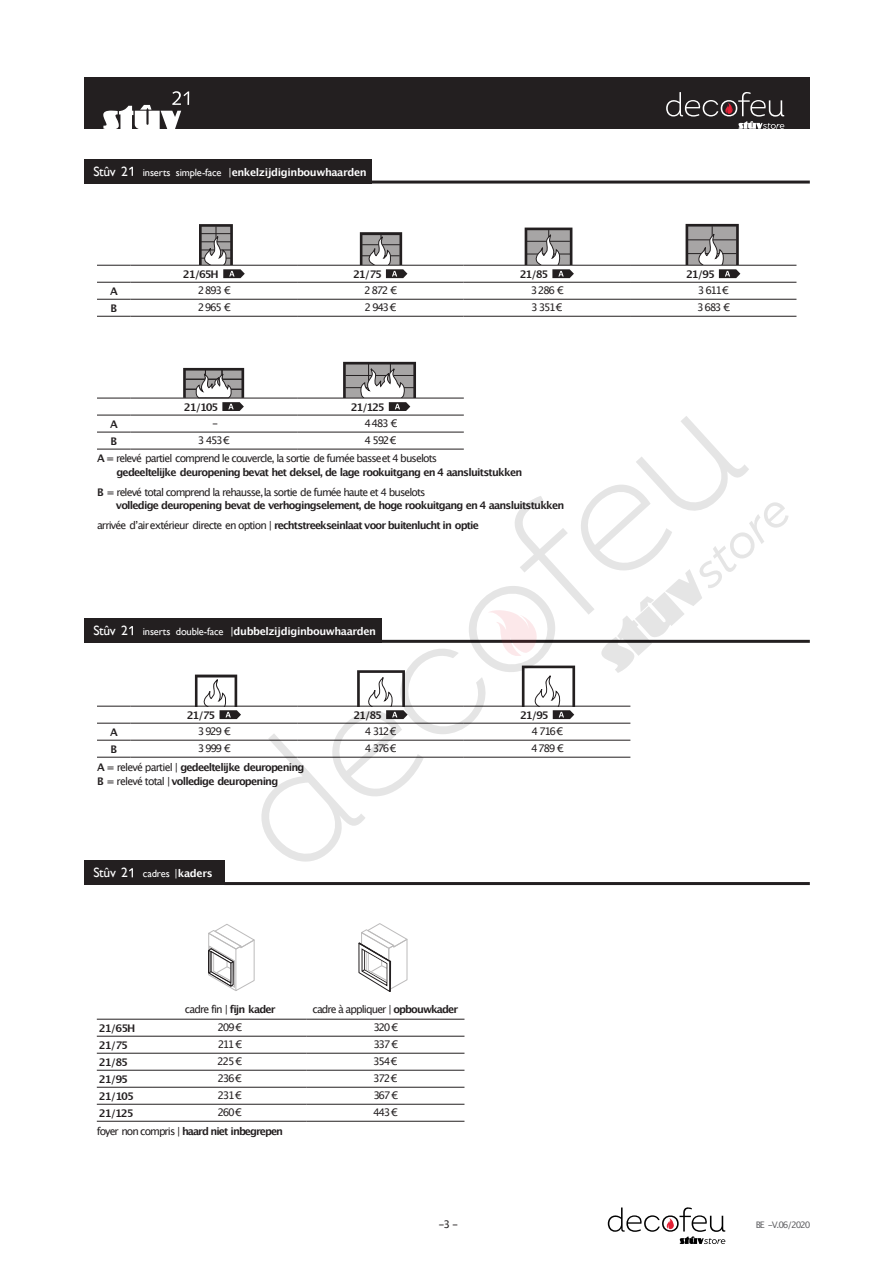
<style>
.page{position:relative;width:894px;height:1263px;background:#fff}
.page>*{position:absolute;margin:0;border:0;box-sizing:border-box;transform-origin:0 0}
.t1{font:700 10.5px/19.8px "Lucida Grande";letter-spacing:-.075em;color:#231f20}
.t2{font:10.5px/18.1px "Lucida Grande";letter-spacing:-.09em;color:#231f20}
.t3{font:700 10.5px "Lucida Grande";letter-spacing:-.04em;color:#fff}
.t4{font:700 10.5px "Lucida Grande";letter-spacing:-.095em;color:#231f20}
.t5{font:10.5px "Gill Sans";letter-spacing:-.01em;color:#fff}
.t6{font:9px "Lucida Grande";letter-spacing:-.125em;color:#636366}
.s1{font-family:"Gill Sans";font-weight:400;font-size:13.5px}
.s2{font-family:"Gill Sans";font-weight:400}
.s3{font-weight:400}
.s4{font-weight:700}
.s5{font-size:13.5px}
.s6{font-family:"Lucida Grande"}
.s7{font-family:"Lucida Grande";font-weight:700}
</style>
<div class="page">
<div style="left:84px;top:77px;width:725px;height:51px;background:#231f20"></div>
<svg style="left:103px;top:91px;width:86px;height:38px"></svg>
<hr style="left:97px;top:398px;width:34px;height:1px;background:#231f20">
<hr style="left:97px;top:415px;width:34px;height:1px;background:#231f20">
<hr style="left:131px;top:415px;width:166px;height:1px;background:#231f20">
<hr style="left:97px;top:432px;width:34px;height:1px;background:#231f20">
<hr style="left:131px;top:432px;width:166px;height:1px;background:#231f20">
<hr style="left:131px;top:398px;width:166px;height:1px;background:#231f20">
<hr style="left:97px;top:449px;width:34px;height:1px;background:#231f20">
<hr style="left:131px;top:449px;width:166px;height:1px;background:#231f20">
<hr style="left:630px;top:265px;width:166px;height:1px;background:#231f20">
<hr style="left:630px;top:282px;width:166px;height:1px;background:#231f20">
<hr style="left:630px;top:299px;width:166px;height:1px;background:#231f20">
<hr style="left:97px;top:265px;width:34px;height:1px;background:#231f20">
<hr style="left:463px;top:265px;width:167px;height:1px;background:#231f20">
<hr style="left:97px;top:282px;width:34px;height:1px;background:#231f20">
<hr style="left:131px;top:282px;width:166px;height:1px;background:#231f20">
<hr style="left:297px;top:282px;width:166px;height:1px;background:#231f20">
<hr style="left:463px;top:282px;width:167px;height:1px;background:#231f20">
<hr style="left:97px;top:299px;width:34px;height:1px;background:#231f20">
<hr style="left:131px;top:299px;width:166px;height:1px;background:#231f20">
<hr style="left:297px;top:299px;width:166px;height:1px;background:#231f20">
<hr style="left:463px;top:299px;width:167px;height:1px;background:#231f20">
<hr style="left:131px;top:265px;width:166px;height:1px;background:#231f20">
<hr style="left:297px;top:265px;width:166px;height:1px;background:#231f20">
<hr style="left:630px;top:316px;width:166px;height:1px;background:#231f20">
<hr style="left:97px;top:316px;width:34px;height:1px;background:#231f20">
<hr style="left:131px;top:316px;width:166px;height:1px;background:#231f20">
<hr style="left:297px;top:316px;width:166px;height:1px;background:#231f20">
<hr style="left:463px;top:316px;width:167px;height:1px;background:#231f20">
<svg style="left:199px;top:224px;width:46px;height:54px"></svg>
<svg style="left:360px;top:232px;width:47px;height:46px"></svg>
<svg style="left:524px;top:228px;width:50px;height:50px"></svg>
<svg style="left:685px;top:224px;width:55px;height:54px"></svg>
<hr style="left:258px;top:181px;width:551px;height:3px;background:#231f20">
<div style="left:84px;top:159px;width:287px;height:25px;background:#231f20"></div>
<svg style="left:129px;top:167px;width:4px;height:9px"></svg>
<hr style="left:97px;top:723px;width:34px;height:1px;background:#231f20">
<hr style="left:131px;top:723px;width:166px;height:1px;background:#231f20">
<hr style="left:97px;top:740px;width:34px;height:1px;background:#231f20">
<hr style="left:131px;top:740px;width:166px;height:1px;background:#231f20">
<hr style="left:97px;top:706px;width:34px;height:1px;background:#231f20">
<hr style="left:131px;top:706px;width:166px;height:1px;background:#231f20">
<hr style="left:97px;top:757px;width:34px;height:1px;background:#231f20">
<hr style="left:131px;top:757px;width:166px;height:1px;background:#231f20">
<hr style="left:258px;top:640px;width:551px;height:3px;background:#231f20">
<div style="left:84px;top:618px;width:298px;height:25px;background:#231f20"></div>
<svg style="left:129px;top:626px;width:4px;height:9px"></svg>
<hr style="left:97px;top:1019px;width:56px;height:1px;background:#231f20">
<hr style="left:153px;top:1019px;width:153px;height:1px;background:#231f20">
<hr style="left:306px;top:1019px;width:158px;height:1px;background:#231f20">
<hr style="left:97px;top:1036px;width:56px;height:1px;background:#231f20">
<hr style="left:153px;top:1036px;width:153px;height:1px;background:#231f20">
<hr style="left:306px;top:1036px;width:158px;height:1px;background:#231f20">
<hr style="left:97px;top:1053px;width:56px;height:1px;background:#231f20">
<hr style="left:153px;top:1053px;width:153px;height:1px;background:#231f20">
<hr style="left:306px;top:1053px;width:158px;height:1px;background:#231f20">
<hr style="left:97px;top:1070px;width:56px;height:1px;background:#231f20">
<hr style="left:153px;top:1070px;width:153px;height:1px;background:#231f20">
<hr style="left:306px;top:1070px;width:158px;height:1px;background:#231f20">
<hr style="left:97px;top:1087px;width:56px;height:1px;background:#231f20">
<hr style="left:153px;top:1087px;width:153px;height:1px;background:#231f20">
<hr style="left:306px;top:1087px;width:158px;height:1px;background:#231f20">
<hr style="left:97px;top:1104px;width:56px;height:1px;background:#231f20">
<hr style="left:153px;top:1104px;width:153px;height:1px;background:#231f20">
<hr style="left:306px;top:1104px;width:158px;height:1px;background:#231f20">
<hr style="left:97px;top:1121px;width:56px;height:1px;background:#231f20">
<hr style="left:153px;top:1121px;width:153px;height:1px;background:#231f20">
<hr style="left:306px;top:1121px;width:158px;height:1px;background:#231f20">
<hr style="left:224px;top:882px;width:585px;height:3px;background:#231f20">
<div style="left:84px;top:860px;width:140px;height:25px;background:#231f20"></div>
<svg style="left:129px;top:868px;width:4px;height:9px"></svg>
<svg style="left:208px;top:924px;width:47px;height:67px"></svg>
<svg style="left:358px;top:923px;width:50px;height:69px"></svg>
<svg style="left:183px;top:362px;width:609px;height:516px"></svg>
<svg style="left:607px;top:1207px;width:118px;height:37px"></svg>
<svg style="left:666px;top:92px;width:118px;height:37px"></svg>
<p class="t3" style="left:93px;top:168px;width:275px"><span class="s1">Stûv 2</span> <span class="s2">inserts simple-face</span> <span class="s3">|</span>enkelzĳdiginbouwhaarden</p>
<p class="t1" style="left:183px;top:265px;width:37px">21/65H</p>
<p class="t1" style="left:353px;top:265px;width:30px">21/75</p>
<p class="t1" style="left:519px;top:265px;width:30px">21/85</p>
<p class="t1" style="left:686px;top:265px;width:30px">21/95</p>
<p class="t1" style="left:110px;top:282px;width:9px">A</p>
<p class="t2" style="left:198px;top:282px;width:34px">2893 €</p>
<p class="t2" style="left:364px;top:282px;width:34px">2872 €</p>
<p class="t2" style="left:530px;top:282px;width:34px">3286 €</p>
<p class="t2" style="left:697px;top:282px;width:33px">3 611€</p>
<p class="t1" style="left:111px;top:299px;width:8px">B</p>
<p class="t2" style="left:198px;top:299px;width:34px">2965 €</p>
<p class="t2" style="left:364px;top:299px;width:34px">2 943€</p>
<p class="t2" style="left:531px;top:299px;width:33px">3 351€</p>
<p class="t2" style="left:697px;top:299px;width:34px">3683 €</p>
<p class="t1" style="left:184px;top:398px;width:36px">21/105</p>
<p class="t1" style="left:351px;top:398px;width:36px">21/125</p>
<p class="t1" style="left:110px;top:415px;width:9px">A</p>
<p class="t2" style="left:212px;top:415px;width:8px">-</p>
<p class="t2" style="left:364px;top:415px;width:34px">4483 €</p>
<p class="t1" style="left:111px;top:432px;width:8px">B</p>
<p class="t2" style="left:198px;top:432px;width:33px">3 453€</p>
<p class="t2" style="left:97px;top:432px;width:341px;text-indent:267px">4 592€<br><span class="s4">A</span> = relevé partiel comprend le couvercle, la sortie de fumée basseet 4 buselots</p>
<p class="t1" style="left:97px;top:463px;width:427px;text-indent:19px">gedeeltelijke deuropening bevat het deksel, de lage rookuitgang en 4 aansluitstukken<br>B <span class="s3">= relevé total comprend la rehausse,la sortie de fumée haute et 4 buselots</span></p>
<p class="t1" style="left:97px;top:496px;width:469px;text-indent:19px">volledige deuropening bevat de verhogingselement, de hoge rookuitgang en 4 aansluitstukken <span class="s3">arrivée dʼairextérieur directe en option |</span> rechtstreekseinlaat voor buitenlucht in optie</p>
<p class="t3" style="left:93px;top:627px;width:284px"><span class="s1">Stûv 2</span> <span class="s2">inserts double-face</span> <span class="s3">|</span>dubbelzĳdiginbouwhaarden</p>
<p class="t1" style="left:187px;top:706px;width:30px">21/75</p>
<p class="t1" style="left:353px;top:706px;width:30px">21/85</p>
<p class="t1" style="left:520px;top:706px;width:30px">21/95</p>
<p class="t1" style="left:110px;top:723px;width:9px">A</p>
<p class="t2" style="left:198px;top:723px;width:34px">3929 €</p>
<p class="t2" style="left:365px;top:723px;width:33px">4 312€</p>
<p class="t2" style="left:531px;top:723px;width:33px">4 716€</p>
<p class="t1" style="left:111px;top:740px;width:8px">B</p>
<p class="t2" style="left:198px;top:740px;width:35px">3999 €</p>
<p class="t2" style="left:365px;top:740px;width:33px">4 376€</p>
<p class="t2" style="left:531px;top:740px;width:34px">4789 €</p>
<p class="t1" style="left:97px;top:761px;width:209px;line-height:13.5px">A <span class="s3">= relevé partiel |</span> gedeeltelijke deuropening<br>B <span class="s3">= relevé total |</span>volledige deuropening</p>
<p class="t5" style="left:93px;top:870px;width:121px"><span class="s5">Stûv 2</span> cadres <span class="s6">|</span><span class="s7">kaders</span></p>
<p class="t2" style="left:185px;top:1001px;width:92px">cadre fin | <span class="s4">fijn kader</span></p>
<p class="t2" style="left:312px;top:1001px;width:147px">cadre à appliquer | <span class="s4">opbouwkader</span></p>
<p class="t1" style="left:99px;top:1019px;width:38px">21/65H</p>
<p class="t2" style="left:217px;top:1019px;width:26px">209 €</p>
<p class="t2" style="left:373px;top:1019px;width:26px">320 €</p>
<p class="t1" style="left:99px;top:1036px;width:31px">21/75</p>
<p class="t2" style="left:218px;top:1036px;width:26px">211 €</p>
<p class="t2" style="left:373px;top:1036px;width:26px">337 €</p>
<p class="t1" style="left:99px;top:1053px;width:31px">21/85</p>
<p class="t2" style="left:217px;top:1053px;width:26px">225 €</p>
<p class="t2" style="left:373px;top:1053px;width:26px">354€</p>
<p class="t1" style="left:99px;top:1070px;width:31px">21/95</p>
<p class="t2" style="left:217px;top:1070px;width:26px">236 €</p>
<p class="t2" style="left:373px;top:1070px;width:26px">372 €</p>
<p class="t1" style="left:99px;top:1087px;width:36px">21/105</p>
<p class="t2" style="left:217px;top:1087px;width:26px">231€</p>
<p class="t2" style="left:373px;top:1087px;width:26px">367 €</p>
<p class="t1" style="left:99px;top:1104px;width:36px">21/125</p>
<p class="t2" style="left:217px;top:1104px;width:26px">260 €</p>
<p class="t2" style="left:373px;top:1104px;width:26px">443 €</p>
<p class="t4" style="left:97px;top:1127px;width:188px"><span class="s3">foyer non compris |</span> haard niet inbegrepen</p>
<p class="t2" style="left:438px;top:1216px;width:21px">-3 -</p>
<p class="t6" style="left:756px;top:1221px;width:56px">BE -V.06/2020</p>
</div>
